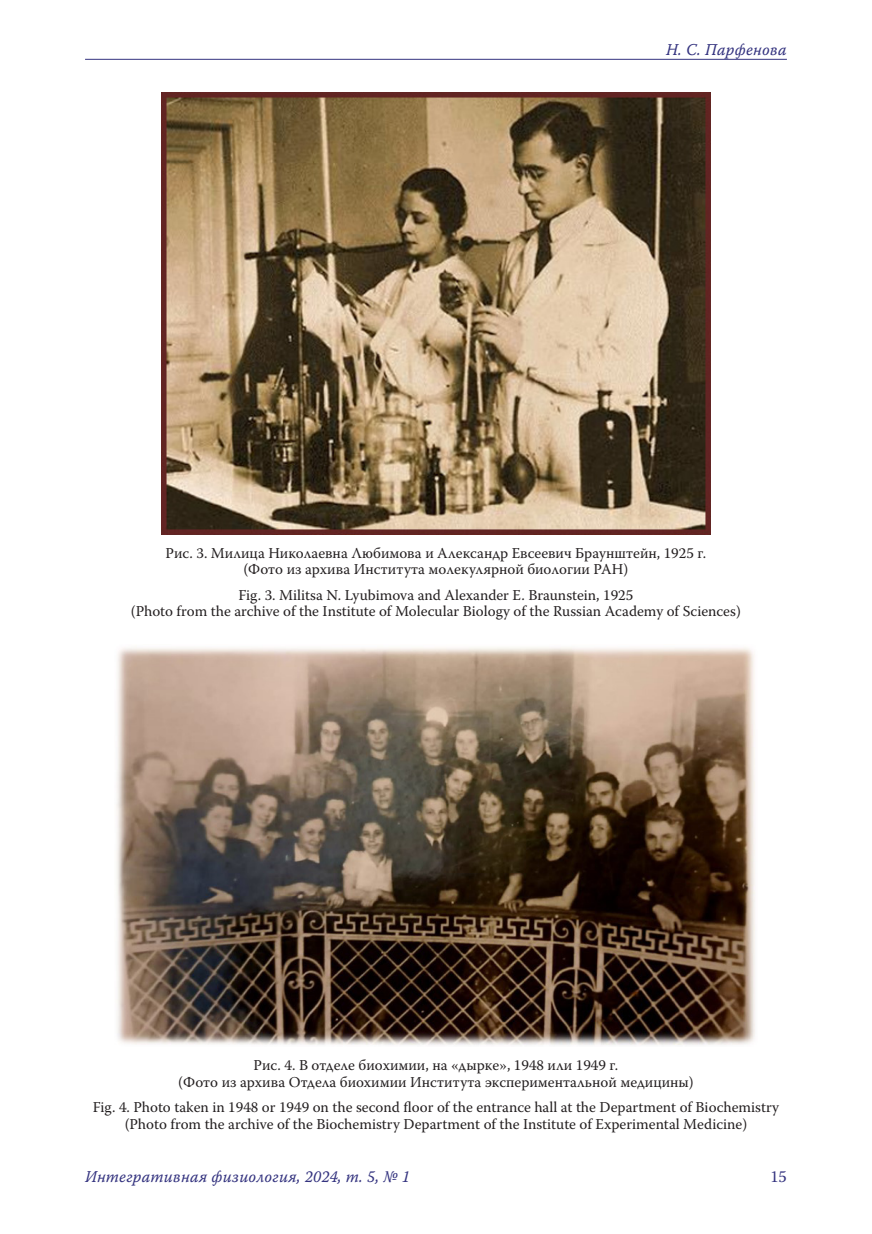
<style>
.page{position:relative;width:872px;height:1234px;background:#fff}
.page>*{position:absolute;margin:0;border:0;box-sizing:border-box;transform-origin:0 0}
.t1{font:16.5px "Warnock Pro It Capt";letter-spacing:.01em;color:#34337f;scale:.95 1}
.t2{font:16.5px "Warnock Pro";color:#34337f}
.RIS{font:15px/16.5px "Warnock Pro";color:#231f20;text-align:center}
</style>
<div class="page">
<hr style="left:85px;top:59px;width:702px;height:1px;background:#34337f">
<img style="left:161px;top:92px;width:549px;height:442px">
<img style="left:116px;top:647px;width:639px;height:398px">
<p class="t1" style="left:666px;top:39px;width:129px">Н. С. Парфенова</p>
<p class="RIS" style="left:165px;top:544px;width:542px">Рис. 3. Милица Николаевна Любимова и Александр Евсеевич Браунштейн, 1925 г. (Фото из архива Института молекулярной биологии РАН)</p>
<p class="RIS" style="left:131px;top:586px;width:611px">Fig. 3. Militsa N. Lyubimova and Alexander E. Braunstein, 1925<br>(Photo from the archive of the Institute of Molecular Biology of the Russian Academy of Sciences)</p>
<p class="RIS" style="left:178px;top:1056px;width:517px">Рис. 4. В отделе биохимии, на «дырке», 1948 или 1949 г.<br>(Фото из архива Отдела биохимии Института экспериментальной медицины)</p>
<p class="RIS" style="left:93px;top:1098px;width:688px">Fig. 4. Photo taken in 1948 or 1949 on the second floor of the entrance hall at the Department of Biochemistry (Photo from the archive of the Biochemistry Department of the Institute of Experimental Medicine)</p>
<p class="t1" style="left:85px;top:1166px;width:344px">Интегративная физиология, 2024, т. 5, № 1</p>
<p class="t2" style="left:770px;top:1166px;width:18px">15</p>
</div>
